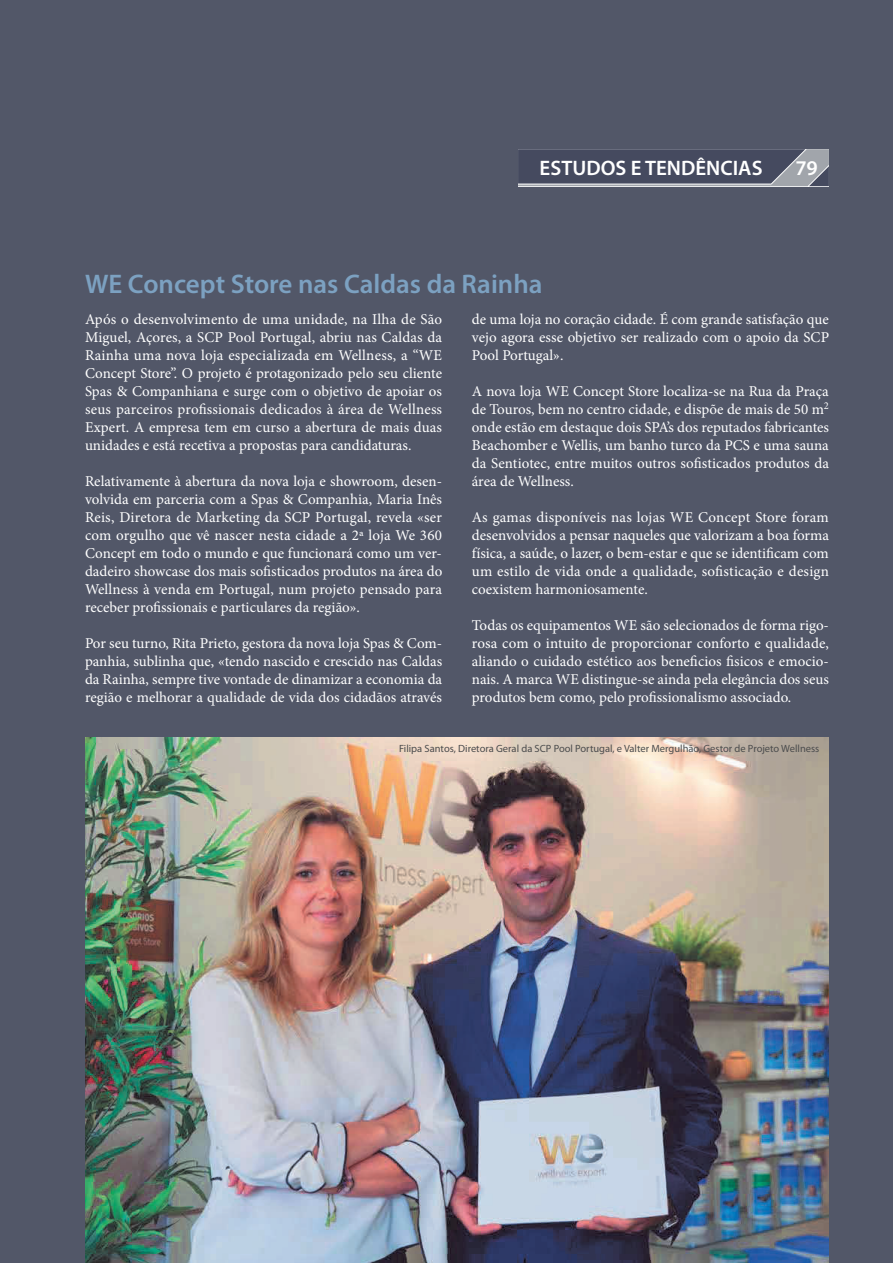
<style>
.page{position:relative;width:893px;height:1263px;background:#525768}
.page>*{position:absolute;margin:0;border:0;box-sizing:border-box;transform-origin:0 0}
.t1{font:600 27px "Myriad Pro";color:#7ca1c1}
.t2{font:600 21px "Myriad Pro";color:#fff}
.t3{font:15px/18px "Minion Pro";color:#fff;text-align:justify}
.t4{font:10.5px "Myriad Pro";color:#4b4c4d}
</style>
<div class="page">
<svg style="left:518px;top:149px;width:311px;height:37px"></svg>
<img style="left:85px;top:738px;width:744px;height:525px">
<h2 class="t2" style="left:540px;top:160px;width:224px">ESTUDOS E TENDÊNCIAS</h2>
<h2 class="t2" style="left:795px;top:160px;width:24px">79</h2>
<h1 class="t1" style="left:85px;top:273px;width:459px">WE Concept Store nas Caldas da Rainha</h1>
<p class="t3" style="left:85px;top:312px;width:359px">Após o desenvolvimento de uma unidade, na Ilha de São Miguel, Açores, a SCP Pool Portugal, abriu nas Caldas da Rainha uma nova loja especializada em Wellness, a “WE Concept Store”. O projeto é protagonizado pelo seu cliente Spas &amp; Companhiana e surge com o objetivo de apoiar os seus parceiros profissionais dedicados à área de Wellness Expert. A empresa tem em curso a abertura de mais duas unidades e está recetiva a propostas para candidaturas.</p>
<p class="t3" style="left:85px;top:473px;width:359px">Relativamente à abertura da nova loja e showroom, desen&shy;volvida em parceria com a Spas &amp; Companhia, Maria Inês Reis, Diretora de Marketing da SCP Portugal, revela «ser com orgulho que vê nascer nesta cidade a 2ª loja We 360<br>Concept em todo o mundo e que funcionará como um ver&shy;dadeiro showcase dos mais sofisticados produtos na área do Wellness à venda em Portugal, num projeto pensado para receber profissionais e particulares da região».</p>
<p class="t3" style="left:85px;top:635px;width:359px">Por seu turno, Rita Prieto, gestora da nova loja Spas &amp; Com&shy;panhia, sublinha que, «tendo nascido e crescido nas Caldas da Rainha, sempre tive vontade de dinamizar a economia da região e melhorar a qualidade de vida dos cidadãos através</p>
<p class="t3" style="left:472px;top:312px;width:359px">de uma loja no coração cidade. É com grande satisfação que vejo agora esse objetivo ser realizado com o apoio da SCP Pool Portugal».</p>
<p class="t3" style="left:472px;top:384px;width:359px">A nova loja WE Concept Store localiza-se na Rua da Praça de Touros, bem no centro cidade, e dispõe de mais de 50 m<sup>2 </sup>onde estão em destaque dois SPA’s dos reputados fabricantes Beachomber e Wellis, um banho turco da PCS e uma sauna da Sentiotec, entre muitos outros sofisticados produtos da área de Wellness.</p>
<p class="t3" style="left:472px;top:509px;width:359px">As gamas disponíveis nas lojas WE Concept Store foram desenvolvidos a pensar naqueles que valorizam a boa forma física, a saúde, o lazer, o bem-estar e que se identificam com um estilo de vida onde a qualidade, sofisticação e design coexistem harmoniosamente.</p>
<p class="t3" style="left:472px;top:617px;width:359px">Todas os equipamentos WE são selecionados de forma rigo&shy;rosa com o intuito de proporcionar conforto e qualidade, aliando o cuidado estético aos beneficios fisicos e emocio&shy;nais. A marca WE distingue-se ainda pela elegância dos seus produtos bem como, pelo profissionalismo associado.</p>
<p class="t4" style="left:399px;top:745px;width:422px">Filipa Santos, Diretora Geral da SCP Pool Portugal, e Valter Mergulhão, Gestor de Projeto Wellness</p>
</div>
